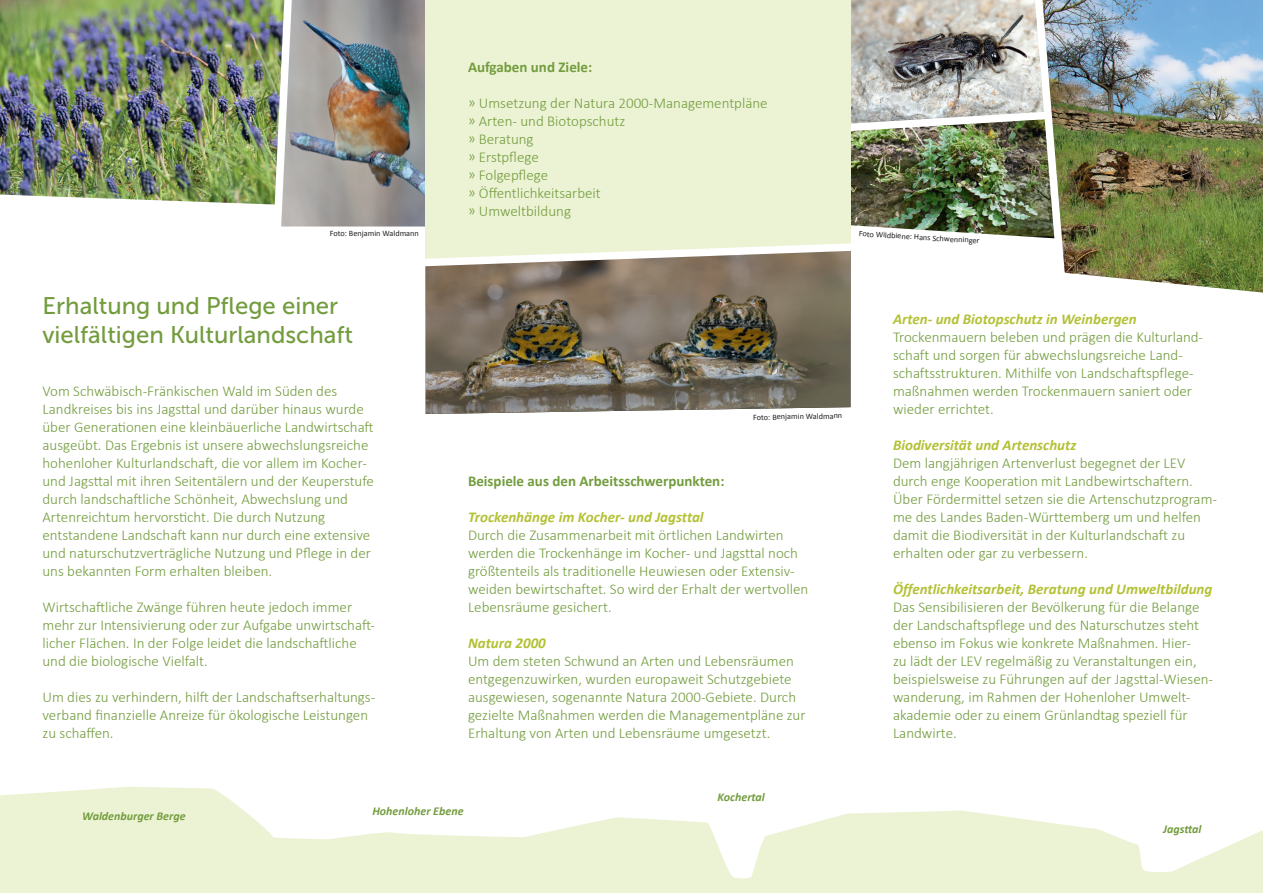
<style>
.page{position:relative;width:1263px;height:893px;background:#fff}
.page>*{position:absolute;margin:0;border:0;box-sizing:border-box;transform-origin:0 0}
.t1{font:24px/28.8px "Museo Sans 500";color:#739c3e}
.t2{font:300 15px/18px "Calibri";color:#739c3e}
.t3{font:italic 700 15px "Calibri";color:#b3c135}
.t4{font:700 15px "Calibri";color:#739c3e}
.t5{font:italic 700 12px "Calibri";color:#739c3e}
.t6{font:8.25px "Calibri";color:#231f20}
</style>
<div class="page">
<svg style="left:0;top:787px;width:1263px;height:106px;fill:#ecf3d4"></svg>
<img style="left:0;top:0;width:269px;height:205px">
<img style="left:1064px;top:0;width:199px;height:293px">
<img style="left:426px;top:271px;width:424px;height:143px">
<img style="left:269px;top:0;width:815px;height:271px">
<p class="t4" style="left:468px;top:57px;width:126px">Aufgaben und Ziele:</p>
<p class="t2" style="left:479px;top:94px;width:290px">Umsetzung der Natura 2000-Managementpläne<br>Arten- und Biotopschutz<br>Beratung<br>Erstpflege<br>Folgepflege<br>Öffentlichkeitsarbeit<br>Umweltbildung</p>
<p class="t6" style="left:330px;top:228px;width:91px">Foto: Benjamin Waldmann</p>
<p class="t6" style="left:859px;top:228px;width:122px;rotate:4deg">Foto Wildbiene: Hans Schwenninger</p>
<h1 class="t1" style="left:43px;top:291px;width:312px">Erhaltung und Pflege einer vielfältigen Kulturlandschaft</h1>
<p class="t2" style="left:43px;top:382px;width:333px">Vom Schwäbisch-Fränkischen Wald im Süden des Landkreises bis ins Jagsttal und darüber hinaus wurde über Generationen eine kleinbäuerliche Landwirtschaft ausgeübt. Das Ergebnis ist unsere abwechslungsreiche hohenloher Kulturlandschaft, die vor allem im Kocher&shy;und Jagsttal mit ihren Seitentälern und der Keuperstufe durch landschaftliche Schönheit, Abwechslung und Artenreichtum hervorsticht. Die durch Nutzung entstandene Landschaft kann nur durch eine extensive und naturschutzverträgliche Nutzung und Pflege in der uns bekannten Form erhalten bleiben.</p>
<p class="t2" style="left:43px;top:598px;width:333px">Wirtschaftliche Zwänge führen heute jedoch immer mehr zur Intensivierung oder zur Aufgabe unwirtschaft&shy;licher Flächen. In der Folge leidet die landschaftliche und die biologische Vielfalt.</p>
<p class="t2" style="left:43px;top:688px;width:334px">Um dies zu verhindern, hilft der Landschaftserhaltungs&shy;verband finanzielle Anreize für ökologische Leistungen zu schaffen.</p>
<p class="t6" style="left:753px;top:412px;width:91px;rotate:-1deg">Foto: Benjamin Waldmann</p>
<p class="t4" style="left:468px;top:471px;width:258px">Beispiele aus den Arbeitsschwerpunkten:</p>
<p class="t3" style="left:468px;top:507px;width:237px">Trockenhänge im Kocher- und Jagsttal</p>
<p class="t2" style="left:468px;top:526px;width:342px">Durch die Zusammenarbeit mit örtlichen Landwirten werden die Trockenhänge im Kocher- und Jagsttal noch größtenteils als traditionelle Heuwiesen oder Extensiv&shy;weiden bewirtschaftet. So wird der Erhalt der wertvollen Lebensräume gesichert.</p>
<p class="t3" style="left:468px;top:633px;width:79px">Natura 2000</p>
<p class="t2" style="left:468px;top:652px;width:339px">Um dem steten Schwund an Arten und Lebensräumen entgegenzuwirken, wurden europaweit Schutzgebiete ausgewiesen, sogenannte Natura 2000-Gebiete. Durch gezielte Maßnahmen werden die Managementpläne zur Erhaltung von Arten und Lebensräume umgesetzt.</p>
<p class="t5" style="left:717px;top:789px;width:49px">Kochertal</p>
<p class="t5" style="left:82px;top:809px;width:105px">Waldenburger Berge</p>
<p class="t5" style="left:372px;top:803px;width:93px">Hohenloher Ebene</p>
<p class="t3" style="left:893px;top:309px;width:245px">Arten- und Biotopschutz in Weinbergen</p>
<p class="t2" style="left:893px;top:328px;width:312px">Trockenmauern beleben und prägen die Kulturland&shy;schaft und sorgen für abwechslungsreiche Land&shy;schaftsstrukturen. Mithilfe von Landschaftspflege&shy;maßnahmen werden Trockenmauern saniert oder wieder errichtet.</p>
<p class="t3" style="left:893px;top:435px;width:185px">Biodiversität und Artenschutz</p>
<p class="t2" style="left:893px;top:454px;width:326px">Dem langjährigen Artenverlust begegnet der LEV durch enge Kooperation mit Landbewirtschaftern.<br>Über Fördermittel setzen sie die Artenschutzprogram&shy;me des Landes Baden-Württemberg um und helfen damit die Biodiversität in der Kulturlandschaft zu erhalten oder gar zu verbessern.</p>
<p class="t3" style="left:893px;top:579px;width:321px">Öffentlichkeitsarbeit, Beratung und Umweltbildung</p>
<p class="t2" style="left:893px;top:598px;width:321px">Das Sensibilisieren der Bevölkerung für die Belange der Landschaftspflege und des Naturschutzes steht ebenso im Fokus wie konkrete Maßnahmen. Hier-<br>zu lädt der LEV regelmäßig zu Veranstaltungen ein, beispielsweise zu Führungen auf der Jagsttal-Wiesen&shy;wanderung, im Rahmen der Hohenloher Umwelt&shy;akademie oder zu einem Grünlandtag speziell für Landwirte.</p>
<p class="t5" style="left:1163px;top:821px;width:40px">Jagsttal</p>
</div>
